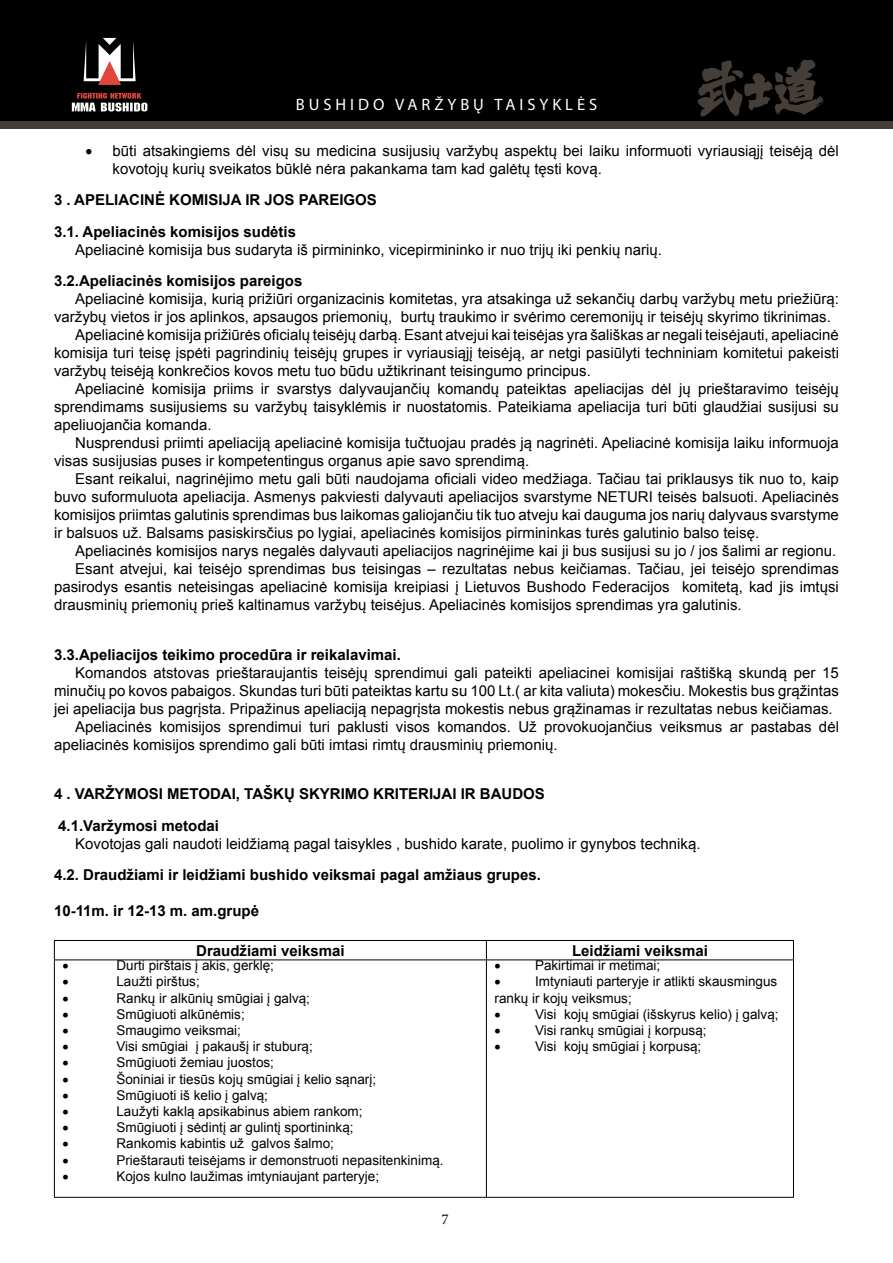
<style>
.page{position:relative;width:893px;height:1263px;background:#fff}
.page>*{position:absolute;margin:0;border:0;box-sizing:border-box;transform-origin:0 0}
.t1{font:16.5px "Myriad Pro";letter-spacing:.24em;color:#fff}
.t2{font:15px/18px "Arial";color:#000}
.t3{font:700 15px/31.5px "Arial";color:#000}
.t4{font:15px "Minion Pro";color:#000}
.t5{font:13.5px/16.2px "Arial";color:#000}
.t6{font:13.5px "Symbol";color:#000}
</style>
<div class="page">
<div style="left:0;top:0;width:893px;height:121px;background:#000"></div>
<div style="left:0;top:121px;width:893px;height:8px;background:#443d38"></div>
<svg style="left:84px;top:38px;width:52px;height:47px"></svg>
<svg style="left:72px;top:93px;width:75px;height:18px"></svg>
<svg style="left:697px;top:59px;width:127px;height:58px"></svg>
<hr style="left:54px;top:940px;width:432px;height:1px;background:#000">
<svg style="left:54px;top:941px;width:1px;height:18px"></svg>
<hr style="left:486px;top:940px;width:308px;height:1px;background:#000">
<svg style="left:486px;top:941px;width:1px;height:18px"></svg>
<svg style="left:793px;top:941px;width:1px;height:18px"></svg>
<hr style="left:54px;top:959px;width:432px;height:1px;background:#000">
<hr style="left:54px;top:960px;width:1px;height:237px;background:#000">
<hr style="left:486px;top:959px;width:308px;height:1px;background:#000">
<hr style="left:486px;top:960px;width:1px;height:237px;background:#000">
<hr style="left:793px;top:960px;width:1px;height:237px;background:#000">
<hr style="left:54px;top:1197px;width:432px;height:1px;background:#000">
<hr style="left:486px;top:1197px;width:308px;height:1px;background:#000">
<p class="t1" style="left:296px;top:94px;width:303px">BUSHIDO VARŽYBŲ TAISYKLĖS</p>
<p class="t2" style="left:113px;top:141px;width:728px;text-indent:-27px">• būti atsakingiems dėl visų su medicina susijusių varžybų aspektų bei laiku informuoti vyriausiąjį teisėją dėl kovotojų kurių sveikatos būklė nėra pakankama tam kad galėtų tęsti kovą.</p>
<p class="t3" style="left:54px;top:184px;width:324px">3 . APELIACINĖ KOMISIJA IR JOS PAREIGOS<br>3.1. Apeliacinės komisijos sudėtis</p>
<p class="t2" style="left:75px;top:240px;width:588px">Apeliacinė komisija bus sudaryta iš pirmininko, vicepirmininko ir nuo trijų iki penkių narių.</p>
<p class="t3" style="left:54px;top:265px;width:250px">3.2.Apeliacinės komisijos pareigos</p>
<p class="t2" style="left:75px;top:290px;width:765px">Apeliacinė komisija, kurią prižiūri organizacinis komitetas, yra atsakinga už sekančių darbų varžybų metu priežiūrą:</p>
<p class="t2" style="left:54px;top:308px;width:778px">varžybų vietos ir jos aplinkos, apsaugos priemonių, burtų traukimo ir svėrimo ceremonijų ir teisėjų skyrimo tikrinimas.</p>
<p class="t2" style="left:75px;top:326px;width:765px">Apeliacinė komisija prižiūrės oficialų teisėjų darbą. Esant atvejui kai teisėjas yra šališkas ar negali teisėjauti, apeliacinė</p>
<p class="t2" style="left:54px;top:344px;width:786px">komisija turi teisę įspėti pagrindinių teisėjų grupes ir vyriausiąjį teisėją, ar netgi pasiūlyti techniniam komitetui pakeisti</p>
<p class="t2" style="left:54px;top:362px;width:538px">varžybų teisėją konkrečios kovos metu tuo būdu užtikrinant teisingumo principus.</p>
<p class="t2" style="left:75px;top:380px;width:765px">Apeliacinė komisija priims ir svarstys dalyvaujančių komandų pateiktas apeliacijas dėl jų prieštaravimo teisėjų</p>
<p class="t2" style="left:54px;top:398px;width:786px">sprendimams susijusiems su varžybų taisyklėmis ir nuostatomis. Pateikiama apeliacija turi būti glaudžiai susijusi su</p>
<p class="t2" style="left:54px;top:416px;width:159px">apeliuojančia komanda.</p>
<p class="t2" style="left:75px;top:434px;width:765px">Nusprendusi priimti apeliaciją apeliacinė komisija tučtuojau pradės ją nagrinėti. Apeliacinė komisija laiku informuoja</p>
<p class="t2" style="left:54px;top:452px;width:477px">visas susijusias puses ir kompetentingus organus apie savo sprendimą.</p>
<p class="t2" style="left:75px;top:470px;width:765px">Esant reikalui, nagrinėjimo metu gali būti naudojama oficiali video medžiaga. Tačiau tai priklausys tik nuo to, kaip</p>
<p class="t2" style="left:54px;top:488px;width:786px">buvo suformuluota apeliacija. Asmenys pakviesti dalyvauti apeliacijos svarstyme NETURI teisės balsuoti. Apeliacinės</p>
<p class="t2" style="left:54px;top:506px;width:786px">komisijos priimtas galutinis sprendimas bus laikomas galiojančiu tik tuo atveju kai dauguma jos narių dalyvaus svarstyme</p>
<p class="t2" style="left:54px;top:524px;width:707px">ir balsuos už. Balsams pasiskirsčius po lygiai, apeliacinės komisijos pirmininkas turės galutinio balso teisę.</p>
<p class="t2" style="left:75px;top:542px;width:763px">Apeliacinės komisijos narys negalės dalyvauti apeliacijos nagrinėjime kai ji bus susijusi su jo / jos šalimi ar regionu.</p>
<p class="t2" style="left:75px;top:560px;width:765px">Esant atvejui, kai teisėjo sprendimas bus teisingas – rezultatas nebus keičiamas. Tačiau, jei teisėjo sprendimas</p>
<p class="t2" style="left:54px;top:578px;width:786px">pasirodys esantis neteisingas apeliacinė komisija kreipiasi į Lietuvos Bushodo Federacijos komitetą, kad jis imtųsi</p>
<p class="t2" style="left:54px;top:596px;width:689px">drausminių priemonių prieš kaltinamus varžybų teisėjus. Apeliacinės komisijos sprendimas yra galutinis.</p>
<p class="t3" style="left:54px;top:639px;width:348px">3.3.Apeliacijos teikimo procedūra ir reikalavimai.</p>
<p class="t2" style="left:75px;top:663px;width:765px">Komandos atstovas prieštaraujantis teisėjų sprendimui gali pateikti apeliacinei komisijai raštišką skundą per 15</p>
<p class="t2" style="left:54px;top:681px;width:786px">minučių po kovos pabaigos. Skundas turi būti pateiktas kartu su 100 Lt.( ar kita valiuta) mokesčiu. Mokestis bus grąžintas</p>
<p class="t2" style="left:54px;top:699px;width:780px">jei apeliacija bus pagrįsta. Pripažinus apeliaciją nepagrįsta mokestis nebus grąžinamas ir rezultatas nebus keičiamas.</p>
<p class="t2" style="left:75px;top:717px;width:765px">Apeliacinės komisijos sprendimui turi paklusti visos komandos. Už provokuojančius veiksmus ar pastabas dėl</p>
<p class="t2" style="left:54px;top:735px;width:505px">apeliacinės komisijos sprendimo gali būti imtasi rimtų drausminių priemonių.</p>
<p class="t3" style="left:54px;top:778px;width:492px">4 . VARŽYMOSI METODAI, TAŠKŲ SKYRIMO KRITERIJAI IR BAUDOS<br>4.1.Varžymosi metodai</p>
<p class="t2" style="left:75px;top:834px;width:627px">Kovotojas gali naudoti leidžiamą pagal taisykles , bushido karate, puolimo ir gynybos techniką.</p>
<p class="t3" style="left:54px;top:859px;width:488px">4.2. Draudžiami ir leidžiami bushido veiksmai pagal amžiaus grupes.</p>
<p class="t3" style="left:54px;top:895px;width:207px">10-11m. ir 12-13 m. am.grupė</p>
<p class="t3" style="left:196px;top:935px;width:150px">Draudžiami veiksmai</p>
<p class="t3" style="left:572px;top:935px;width:137px">Leidžiami veiksmai</p>
<p class="t6" style="left:62px;top:956px;width:8px">•</p>
<p class="t5" style="left:116px;top:957px;width:159px">Durti pirštais į akis, gerklę;</p>
<p class="t6" style="left:62px;top:973px;width:8px">•</p>
<p class="t5" style="left:116px;top:973px;width:85px">Laužti pirštus;</p>
<p class="t6" style="left:62px;top:989px;width:8px">•</p>
<p class="t5" style="left:116px;top:990px;width:195px">Rankų ir alkūnių smūgiai į galvą;</p>
<p class="t6" style="left:62px;top:1005px;width:8px">•</p>
<p class="t5" style="left:116px;top:1006px;width:130px">Smūgiuoti alkūnėmis;</p>
<p class="t6" style="left:62px;top:1021px;width:8px">•</p>
<p class="t5" style="left:116px;top:1022px;width:126px">Smaugimo veiksmai;</p>
<p class="t6" style="left:62px;top:1037px;width:8px">•</p>
<p class="t5" style="left:116px;top:1038px;width:198px">Visi smūgiai į pakaušį ir stuburą;</p>
<p class="t6" style="left:62px;top:1054px;width:8px">•</p>
<p class="t5" style="left:116px;top:1054px;width:159px">Smūgiuoti žemiau juostos;</p>
<p class="t6" style="left:62px;top:1070px;width:8px">•</p>
<p class="t5" style="left:116px;top:1071px;width:261px">Šoniniai ir tiesūs kojų smūgiai į kelio sąnarį;</p>
<p class="t6" style="left:62px;top:1086px;width:8px">•</p>
<p class="t5" style="left:116px;top:1087px;width:153px">Smūgiuoti iš kelio į galvą;</p>
<p class="t6" style="left:62px;top:1102px;width:8px">•</p>
<p class="t5" style="left:116px;top:1103px;width:248px">Laužyti kaklą apsikabinus abiem rankom;</p>
<p class="t6" style="left:62px;top:1118px;width:8px">•</p>
<p class="t5" style="left:116px;top:1119px;width:239px">Smūgiuoti į sėdintį ar gulintį sportininką;</p>
<p class="t6" style="left:62px;top:1135px;width:8px">•</p>
<p class="t5" style="left:116px;top:1135px;width:219px">Rankomis kabintis už galvos šalmo;</p>
<p class="t6" style="left:62px;top:1151px;width:8px">•</p>
<p class="t5" style="left:116px;top:1152px;width:329px">Prieštarauti teisėjams ir demonstruoti nepasitenkinimą.</p>
<p class="t6" style="left:62px;top:1167px;width:8px">•</p>
<p class="t5" style="left:116px;top:1168px;width:264px">Kojos kulno laužimas imtyniaujant parteryje;</p>
<p class="t6" style="left:494px;top:956px;width:8px">•</p>
<p class="t5" style="left:535px;top:957px;width:127px">Pakirtimai ir metimai;</p>
<p class="t6" style="left:494px;top:973px;width:8px">•</p>
<p class="t5" style="left:494px;top:973px;width:284px;text-indent:40px">Imtyniauti parteryje ir atlikti skausmingus rankų ir kojų veiksmus;</p>
<p class="t6" style="left:494px;top:1005px;width:8px">•</p>
<p class="t5" style="left:535px;top:1006px;width:245px">Visi kojų smūgiai (išskyrus kelio) į galvą;</p>
<p class="t6" style="left:494px;top:1021px;width:8px">•</p>
<p class="t5" style="left:535px;top:1022px;width:173px">Visi rankų smūgiai į korpusą;</p>
<p class="t6" style="left:494px;top:1037px;width:8px">•</p>
<p class="t5" style="left:535px;top:1038px;width:168px">Visi kojų smūgiai į korpusą;</p>
<p class="t4" style="left:441px;top:1209px;width:9px">7</p>
</div>
